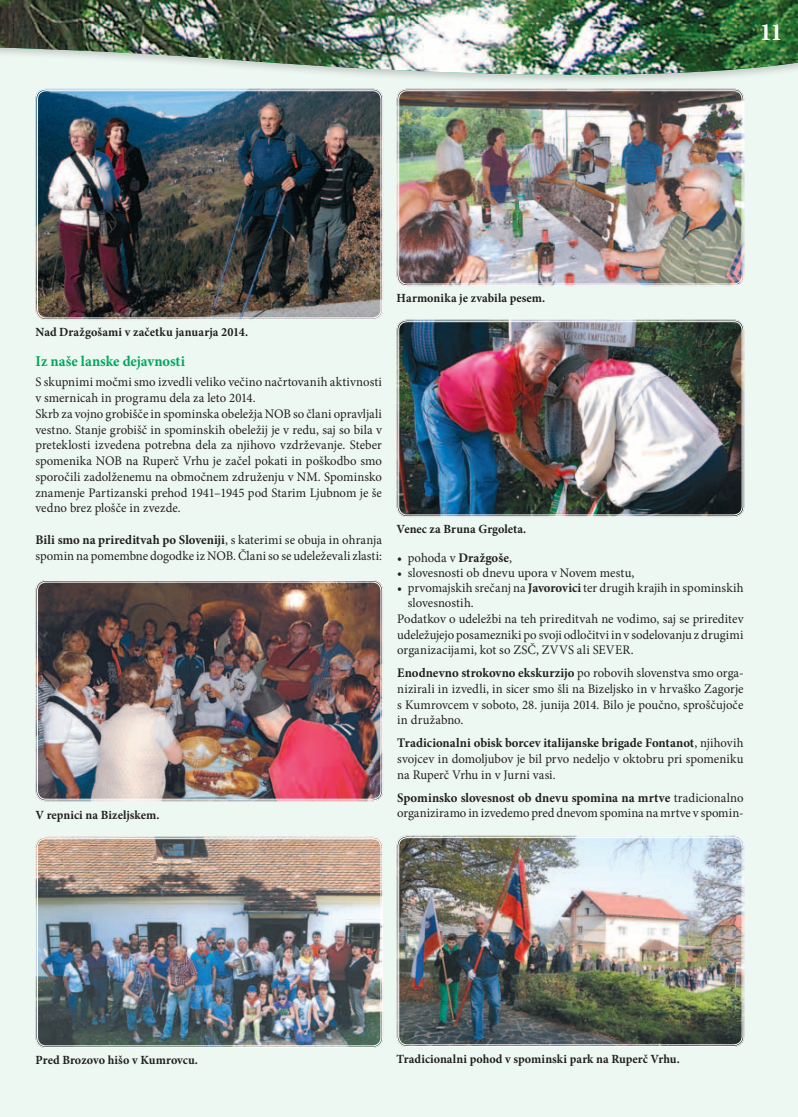
<style>
.page{position:relative;width:798px;height:1117px;background:#fff}
.page>*{position:absolute;margin:0;border:0;box-sizing:border-box;transform-origin:0 0}
.t1{font:700 25px "Minion Pro";color:#fff}
.t2{font:700 15px "Minion Pro";letter-spacing:-.005em;color:#00a65d}
.t3{font:13.12px/15.8px "Minion Pro";color:#231f20}
.t4{font:700 12.5px "Minion Pro";letter-spacing:.005em;color:#231f20}
.s1{font-weight:700}
</style>
<div class="page">
<div style="left:1px;top:94px;width:796px;height:1022px;background:#eef8f2"></div>
<svg style="left:0;top:94px;width:1px;height:1022px"></svg>
<svg style="left:0;top:76px;width:797px;height:18px;background:#e9f3ee"></svg>
<img style="left:0;top:0;width:797px;height:76px">
<img style="left:35px;top:89px;width:348px;height:231px">
<div style="left:35px;top:89px;width:348px;height:231px;border:1px solid #fff;border-radius:10px"></div>
<div style="left:37px;top:90px;width:344px;height:228px;border:1px solid #fff;border-radius:9px"></div>
<img style="left:396px;top:89px;width:348px;height:197px">
<div style="left:396px;top:89px;width:348px;height:197px;border:1px solid #fff;border-radius:10px"></div>
<div style="left:398px;top:90px;width:344px;height:194px;border:1px solid #fff;border-radius:9px"></div>
<img style="left:396px;top:319px;width:348px;height:198px">
<div style="left:396px;top:319px;width:348px;height:198px;border:1px solid #fff;border-radius:10px"></div>
<div style="left:398px;top:321px;width:344px;height:194px;border:1px solid #fff;border-radius:9px"></div>
<img style="left:396px;top:835px;width:348px;height:211px">
<div style="left:396px;top:835px;width:348px;height:211px;border:1px solid #fff;border-radius:10px"></div>
<div style="left:398px;top:837px;width:344px;height:207px;border:1px solid #fff;border-radius:9px"></div>
<img style="left:35px;top:580px;width:348px;height:221px">
<div style="left:35px;top:580px;width:348px;height:221px;border:1px solid #fff;border-radius:10px"></div>
<div style="left:37px;top:581px;width:344px;height:218px;border:1px solid #fff;border-radius:9px"></div>
<img style="left:35px;top:836px;width:348px;height:211px">
<div style="left:35px;top:836px;width:348px;height:211px;border:1px solid #fff;border-radius:10px"></div>
<div style="left:37px;top:838px;width:344px;height:207px;border:1px solid #fff;border-radius:9px"></div>
<h1 class="t1" style="left:759px;top:14px;width:24px">11</h1>
<p class="t4" style="left:35px;top:323px;width:214px">Nad Dražgošami v začetku januarja 2014.</p>
<p class="t4" style="left:396px;top:289px;width:150px">Harmonika je zvabila pesem.</p>
<p class="t2" style="left:35px;top:351px;width:151px">Iz naše lanske dejavnosti</p>
<p class="t3" style="left:35px;top:374px;width:348px">S skupnimi močmi smo izvedli veliko večino načrtovanih aktivnosti v smernicah in programu dela za leto 2014.<br>Skrb za vojno grobišče in spominska obeležja NOB so člani opravljali vestno. Stanje grobišč in spominskih obeležij je v redu, saj so bila v preteklosti izvedena potrebna dela za njihovo vzdrževanje. Steber spomenika NOB na Ruperč Vrhu je začel pokati in poškodbo smo sporočili zadolženemu na območnem združenju v NM. Spominsko znamenje Partizanski prehod 1941–1945 pod Starim Ljubnom je še vedno brez plošče in zvezde.</p>
<p class="t3" style="left:35px;top:532px;width:478px"><span class="s1">Bili smo na prireditvah po Sloveniji</span>, s katerimi se obuja in ohranja<br>spomin na pomembne dogodke iz NOB. Člani so se udeleževali zlasti: • pohoda v <span class="s1">Dražgoše</span>,</p>
<p class="t3" style="left:397px;top:565px;width:239px">• slovesnosti ob dnevu upora v Novem mestu,</p>
<p class="t3" style="left:397px;top:580px;width:348px">• prvomajskih srečanj na <span class="s1">Javorovici</span> ter drugih krajih in spominskih</p>
<p class="t3" style="left:407px;top:595px;width:67px">slovesnostih.</p>
<p class="t3" style="left:397px;top:610px;width:348px">Podatkov o udeležbi na teh prireditvah ne vodimo, saj se prireditev</p>
<p class="t3" style="left:397px;top:626px;width:347px">udeležujejo posamezniki po svoji odločitvi in v sodelovanju z drugimi</p>
<p class="t3" style="left:397px;top:642px;width:238px">organizacijami, kot so ZSČ, ZVVS ali SEVER.</p>
<p class="t3" style="left:397px;top:665px;width:348px;text-align:justify"><span class="s1">Enodnevno strokovno ekskurzijo</span> po robovih slovenstva smo orga&shy;nizirali in izvedli, in sicer smo šli na Bizeljsko in v hrvaško Zagorje s Kumrovcem v soboto, 28. junija 2014. Bilo je poučno, sproščujoče in družabno.</p>
<p class="t3" style="left:397px;top:735px;width:348px;text-align:justify"><span class="s1">Tradicionalni obisk borcev italijanske brigade Fontanot</span>, njihovih svojcev in domoljubov je bil prvo nedeljo v oktobru pri spomeniku na Ruperč Vrhu in v Jurni vasi.</p>
<p class="t3" style="left:397px;top:789px;width:348px"><span class="s1">Spominsko slovesnost ob dnevu spomina na mrtve</span> tradicionalno organiziramo in izvedemo pred dnevom spomina na mrtve v spomin-</p>
<p class="t4" style="left:396px;top:519px;width:131px">Venec za Bruna Grgoleta.</p>
<p class="t4" style="left:35px;top:805px;width:125px">V repnici na Bizeljskem.</p>
<p class="t4" style="left:35px;top:1050px;width:164px">Pred Brozovo hišo v Kumrovcu.</p>
<p class="t4" style="left:396px;top:1050px;width:284px">Tradicionalni pohod v spominski park na Ruperč Vrhu.</p>
</div>
